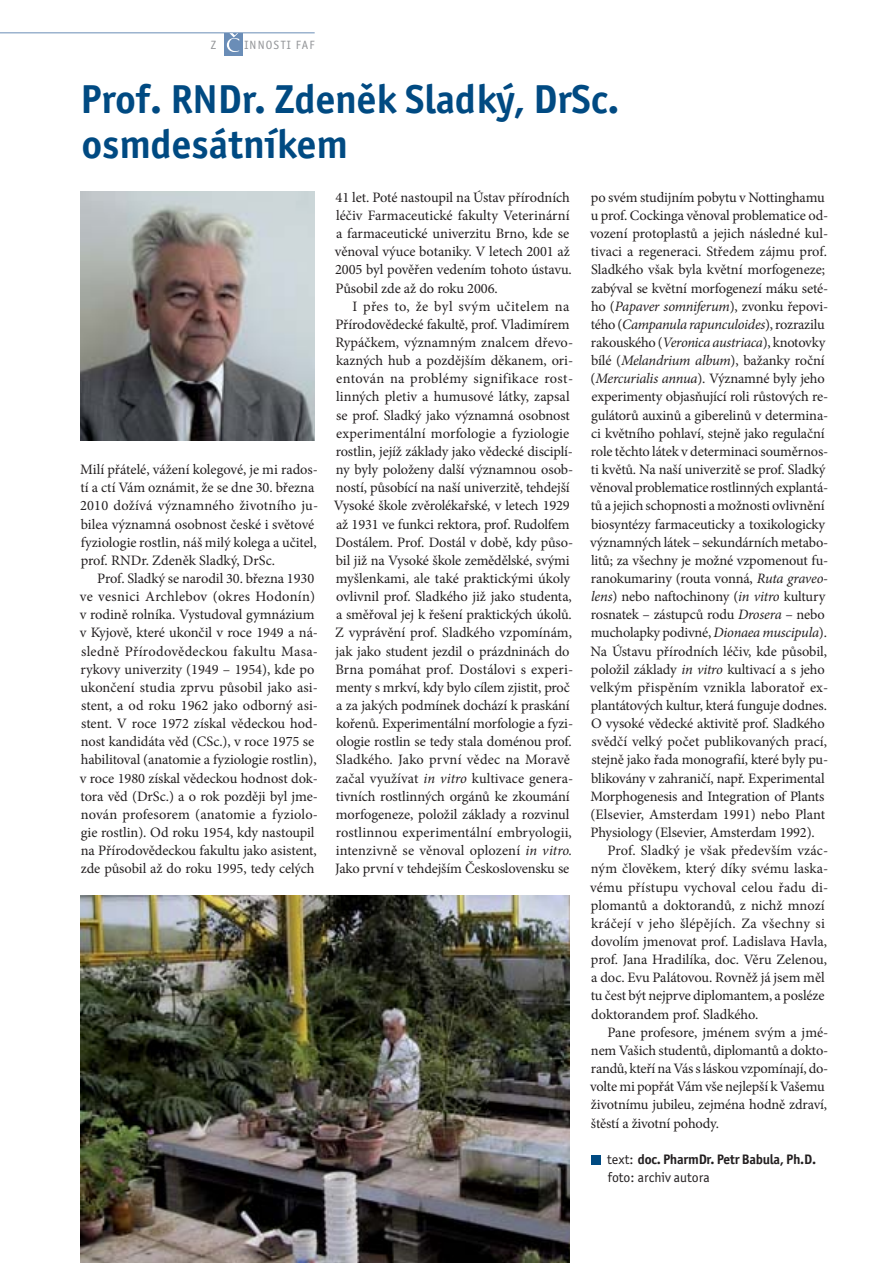
<style>
.page{position:relative;width:893px;height:1263px;background:#fff}
.page>*{position:absolute;margin:0;border:0;box-sizing:border-box;transform-origin:0 0}
.t1{font:700 40.5px/45px "Officina San Itc TEE";color:#004a82}
.t2{font:14.4px/18.1px "Minion Pro";letter-spacing:-.01em;color:#231f20}
.t3{font:14.4px "Minion Pro";letter-spacing:.01em;color:#231f20}
.t4{font:italic 14.4px "Minion Pro";letter-spacing:-.02em;color:#231f20}
.t5{font:14.4px "Minion Pro";letter-spacing:.02em;color:#231f20}
.t6{font:14.4px "Minion Pro";letter-spacing:.015em;color:#231f20}
.t7{font:700 13.8px/18.1px "Officina San Itc TEE";letter-spacing:-.02em;color:#231f20}
.t8{font:12px "Officina San Itc TEE";letter-spacing:.1em;color:#939598}
.s1{font-style:italic}
.s2{font-style:normal}
.s3{font-weight:400}
</style>
<div class="page">
<img style="left:81px;top:896px;width:489px;height:367px">
<img style="left:81px;top:191px;width:234px;height:250px">
<div style="left:591px;top:1155px;width:10px;height:9px;background:#004a82"></div>
<hr style="left:0;top:32px;width:315px;height:1px;background:#6a8db7">
<div style="left:224px;top:33px;width:18px;height:22px;background:#6a8db7"></div>
<svg style="left:227px;top:33px;width:12px;height:19px"></svg>
<p class="t8" style="left:211px;top:39px;width:7px">Z</p>
<p class="t8" style="left:244px;top:39px;width:72px">INNOSTI FAF</p>
<h1 class="t1" style="left:81px;top:78px;width:540px">Prof. RNDr. Zdeněk Sladký, DrSc. osmdesátníkem</h1>
<p class="t2" style="left:80px;top:462px;width:240px">Milí přátelé, vážení kolegové, je mi rados&shy;tí a ctí Vám oznámit, že se dne 30. března 2010 dožívá významného životního ju&shy;bilea významná osobnost české i světové fyziologie rostlin, náš milý kolega a učitel, prof. RNDr. Zdeněk Sladký, DrSc.</p>
<p class="t2" style="left:80px;top:570px;width:240px;text-indent:17px">Prof. Sladký se narodil 30. března 1930 ve vesnici Archlebov (okres Hodonín) v rodině rolníka. Vystudoval gymnázium v Kyjově, které ukončil v roce 1949 a ná&shy;sledně Přírodovědeckou fakultu Ma sa&shy;ry kovy univerzity (1949 – 1954), kde po ukončení studia zprvu působil jako asi&shy;stent, a od roku 1962 jako odborný asi&shy;stent. V roce 1972 získal vědeckou hod&shy;nost kandidáta věd (CSc.), v roce 1975 se habilitoval (anatomie a fyziologie rostlin), v roce 1980 získal vědeckou hodnost dok&shy;tora věd (DrSc.) a o rok později byl jme&shy;nován profesorem (anatomie a fyziolo&shy;gie rostlin). Od roku 1954, kdy nastoupil na Přírodovědeckou fakultu jako asistent, zde působil až do roku 1995, tedy celých</p>
<p class="t2" style="left:335px;top:189px;width:238px">41 let. Poté nastoupil na Ústav přírodních léčiv Farmaceutické fakulty Veterinární a farmaceutické univerzitu Brno, kde se věnoval výuce botaniky. V letech 2001 až 2005 byl pověřen vedením tohoto ústavu.<br>Působil zde až do roku 2006.</p>
<p class="t2" style="left:334px;top:298px;width:241px;text-indent:19px">I přes to, že byl svým učitelem na Přírodovědecké fakultě, prof. Vladimírem Rypáčkem, významným znalcem dřevo&shy;kazných hub a pozdějším děkanem, ori&shy;entován na problémy signifikace rost&shy;linných pletiv a humusové látky, zapsal se prof. Sladký jako významná osobnost experimentální morfologie a fyziologie rostlin, jejíž základy jako vědecké disciplí&shy;ny byly položeny další významnou osob&shy;ností, působící na naší univerzitě, tehdejší Vysoké škole zvěrolékařské, v letech 1929 až 1931 ve funkci rektora, prof. Rudolfem Dostálem. Prof. Dostál v době, kdy půso&shy;bil již na Vysoké škole zemědělské, svými myšlenkami, ale také praktickými úkoly ovlivnil prof. Sladkého již jako studenta, a směřoval jej k řešení praktických úkolů.<br>Z vyprávění prof. Sladkého vzpomínám, jak jako student jezdil o prázdninách do Brna pomáhat prof. Dostálovi s experi&shy;menty s mrkví, kdy bylo cílem zjistit, proč a za jakých podmínek dochází k praskání kořenů. Experimentální morfologie a fyzi&shy;ologie rostlin se tedy stala doménou prof.<br>Sladkého. Jako první vědec na Moravě začal využívat <span class="s1">in vitro</span> kultivace genera&shy;tivních rostlinných orgánů ke zkoumání morfogeneze, položil základy a rozvinul rostlinnou experimentální embryologii, intenzivně se věnoval oplození <span class="s1">in vitro.<br></span>Jako první v tehdejším Československu se</p>
<p class="t2" style="left:591px;top:189px;width:235px">po svém studijním pobytu v Nottinghamu</p>
<p class="t2" style="left:591px;top:207px;width:239px">u prof. Cockinga věnoval problematice od-</p>
<p class="t2" style="left:590px;top:226px;width:240px">vození protoplastů a jejich následné kul-</p>
<p class="t2" style="left:591px;top:244px;width:238px">tivaci a regeneraci. Středem zájmu prof.</p>
<p class="t2" style="left:591px;top:262px;width:236px">Sladkého však byla květní morfogeneze;</p>
<p class="t2" style="left:591px;top:280px;width:239px">zabýval se květní morfogenezí máku seté-</p>
<p class="t2" style="left:591px;top:298px;width:239px">ho (<span class="s1">Papaver somniferum</span>), zvonku řepovi-</p>
<p class="t4" style="left:591px;top:319px;width:235px"><span class="s2">tého (</span>Campanula rapunculoides<span class="s2">), rozrazilu</span></p>
<p class="t2" style="left:591px;top:335px;width:236px">rakouského (<span class="s1">Veronica austriaca</span>), knotovky</p>
<p class="t2" style="left:591px;top:353px;width:235px">bílé (<span class="s1">Melandrium album</span>), bažanky roční</p>
<p class="t2" style="left:590px;top:371px;width:236px">(<span class="s1">Mercurialis annua</span>). Významné byly jeho</p>
<p class="t2" style="left:591px;top:389px;width:238px">experimenty objasňující roli růstových re-</p>
<p class="t2" style="left:591px;top:407px;width:239px">gulátorů auxinů a giberelinů v determina-</p>
<p class="t2" style="left:591px;top:425px;width:235px">ci květního pohlaví, stejně jako regulační</p>
<p class="t2" style="left:591px;top:443px;width:239px">role těchto látek v determinaci souměrnos-</p>
<p class="t2" style="left:591px;top:462px;width:236px">ti květů. Na naší univerzitě se prof. Sladký</p>
<p class="t2" style="left:590px;top:480px;width:240px">věnoval problematice rostlinných explantá-</p>
<p class="t2" style="left:591px;top:498px;width:235px">tů a jejich schopnosti a možnosti ovlivnění</p>
<p class="t2" style="left:591px;top:516px;width:236px">biosyntézy farmaceuticky a toxikologicky</p>
<p class="t2" style="left:590px;top:534px;width:240px">významných látek – sekundárních metabo-</p>
<p class="t2" style="left:591px;top:552px;width:239px">litů; za všechny je možné vzpomenout fu-</p>
<p class="t2" style="left:591px;top:570px;width:239px">ranokumariny (routa vonná, <span class="s1">Ruta graveo-</span></p>
<p class="t2" style="left:591px;top:589px;width:236px"><span class="s1">lens</span>) nebo naftochinony (<span class="s1">in vitro</span> kultury</p>
<p class="t2" style="left:591px;top:607px;width:235px">rosnatek – zástupců rodu <span class="s1">Drosera</span> – nebo</p>
<p class="t2" style="left:591px;top:625px;width:237px">mucholapky podivné, <span class="s1">Dionaea muscipula</span>).</p>
<p class="t2" style="left:591px;top:643px;width:238px">Na Ústavu přírodních léčiv, kde působil,</p>
<p class="t2" style="left:591px;top:661px;width:235px">položil základy <span class="s1">in vitro</span> kultivací a s jeho</p>
<p class="t3" style="left:590px;top:682px;width:240px">velkým přispěním vznikla laboratoř ex-</p>
<p class="t2" style="left:591px;top:698px;width:238px">plantátových kultur, která funguje dodnes.</p>
<p class="t2" style="left:591px;top:716px;width:235px">O vysoké vědecké aktivitě prof. Sladkého</p>
<p class="t2" style="left:591px;top:734px;width:237px">svědčí velký počet publikovaných prací,</p>
<p class="t2" style="left:591px;top:752px;width:238px">stejně jako řada monografií, které byly pu-</p>
<p class="t2" style="left:591px;top:770px;width:235px">blikovány v zahraničí, např. Experimental</p>
<p class="t2" style="left:590px;top:788px;width:235px">Morphogenesis and Integration of Plants</p>
<p class="t2" style="left:590px;top:806px;width:236px">(Elsevier, Amsterdam 1991) nebo Plant</p>
<p class="t2" style="left:590px;top:825px;width:226px">Physiology (Elsevier, Amsterdam 1992).</p>
<p class="t3" style="left:607px;top:845px;width:222px">Prof. Sladký je však především vzác-</p>
<p class="t2" style="left:591px;top:861px;width:239px">ným člověkem, který díky svému laska-</p>
<p class="t6" style="left:590px;top:881px;width:240px">vému přístupu vychoval celou řadu di-</p>
<p class="t2" style="left:591px;top:897px;width:235px">plomantů a doktorandů, z nichž mnozí</p>
<p class="t5" style="left:591px;top:917px;width:235px">kráčejí v jeho šlépějích. Za všechny si</p>
<p class="t2" style="left:591px;top:933px;width:237px">dovolím jmenovat prof. Ladislava Havla,</p>
<p class="t2" style="left:591px;top:952px;width:238px">prof. Jana Hradilíka, doc. Věru Zelenou,</p>
<p class="t2" style="left:591px;top:970px;width:235px">a doc. Evu Palátovou. Rovněž já jsem měl</p>
<p class="t2" style="left:591px;top:988px;width:235px">tu čest být nejprve diplomantem, a posléze</p>
<p class="t2" style="left:591px;top:1006px;width:169px">doktorandem prof. Sladkého.</p>
<p class="t2" style="left:607px;top:1024px;width:222px">Pane profesore, jménem svým a jmé-</p>
<p class="t2" style="left:591px;top:1042px;width:239px">nem Vašich studentů, diplomantů a dokto-</p>
<p class="t2" style="left:591px;top:1061px;width:239px">randů, kteří na Vás s láskou vzpomínají, do-</p>
<p class="t2" style="left:590px;top:1079px;width:236px">volte mi popřát Vám vše nejlepší k Vašemu</p>
<p class="t2" style="left:591px;top:1097px;width:238px">životnímu jubileu, zejména hodně zdraví,</p>
<p class="t2" style="left:591px;top:1115px;width:130px">štěstí a životní pohody.</p>
<p class="t7" style="left:607px;top:1151px;width:210px"><span class="s3">text:</span> doc. PharmDr. Petr Babula, Ph.D. <span class="s3">foto: archiv autora</span></p>
</div>
